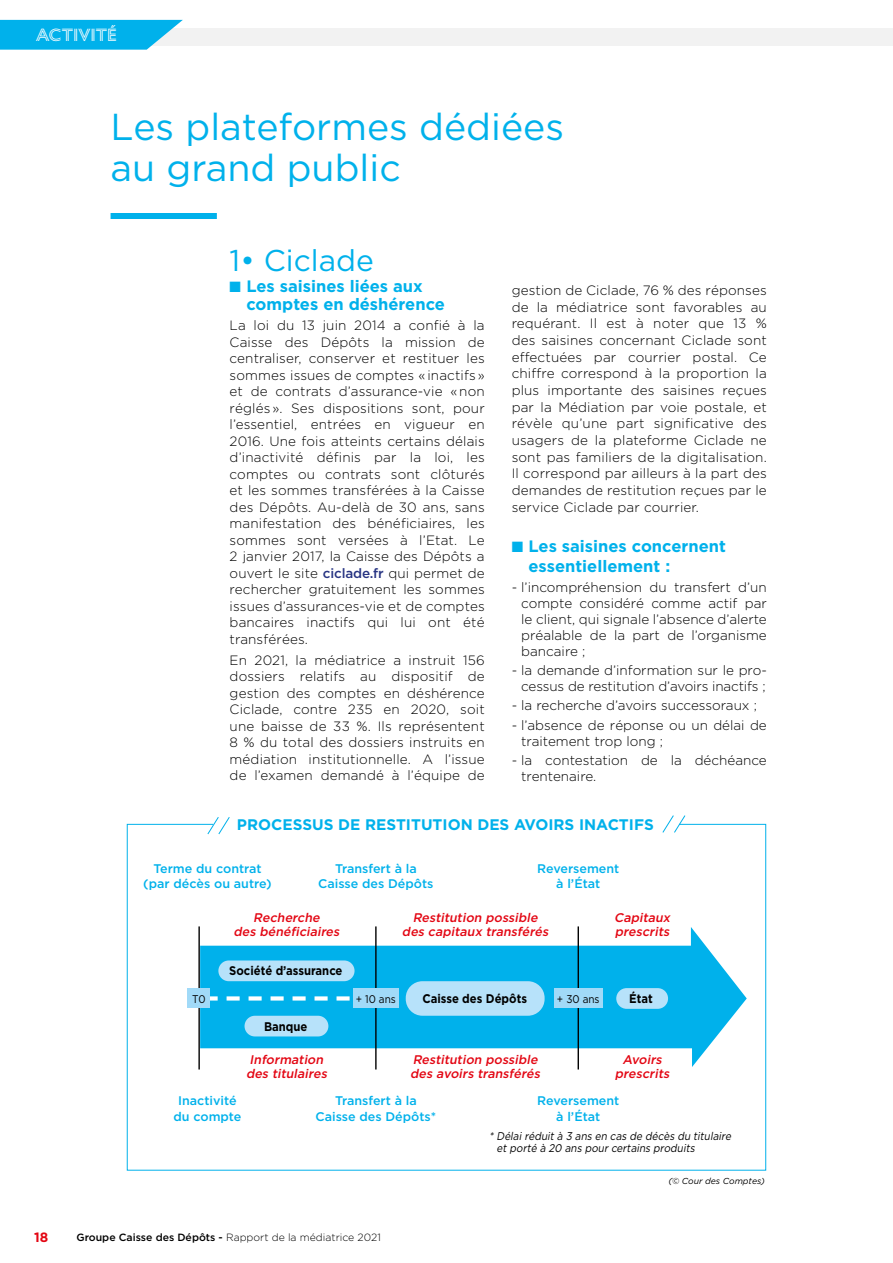
<style>
.page{position:relative;width:893px;height:1263px;background:#fff}
.page>*{position:absolute;margin:0;border:0;box-sizing:border-box;transform-origin:0 0}
.t1{font:37.5px/40.5px "Gotham";color:#00b1eb}
.t2{font:30px "Gotham";color:#00b1eb}
.t3{font:18px "Gill Sans Nova Inline";letter-spacing:-.005em;color:#fff}
.t4{font:700 16.5px/18px "Gotham";color:#00b1eb}
.t5{font:700 15.3px "Gotham";color:#00b1eb}
.t6{font:300 13.5px/16.5px "Gotham";color:#000;text-align:justify}
.t7{font:700 13.5px "Gotham";color:#e30613}
.t8{font:italic 500 12.6px/14px "Gotham";color:#e30613;text-align:center}
.t9{font:500 12.6px/15.3px "Gotham";color:#00b1eb;text-align:center}
.t10{font:700 12.6px "Gotham";color:#000;scale:.9 1}
.t11{font:italic 11.1px/12.6px "Gotham";color:#000;scale:.9 1}
.t12{font:11.1px "Gotham";color:#000;scale:.9 1}
.t13{font:300 10.5px "Gotham";color:#000}
.t14{font:italic 8.7px "Gotham";color:#000}
.s1{font-weight:500;color:#283583}
.s2{font-weight:500}
</style>
<div class="page">
<div style="left:0;top:28px;width:893px;height:17px;background:#f2f2f2"></div>
<svg style="left:0;top:20px;width:183px;height:30px;background:#1bb8ec"></svg>
<div style="left:111px;top:213px;width:106px;height:6px;background:#00b1eb"></div>
<svg style="left:207px;top:817px;width:23px;height:7px"></svg>
<svg style="left:667px;top:815px;width:19px;height:9px"></svg>
<svg style="left:127px;top:824px;width:639px;height:347px"></svg>
<svg style="left:200px;top:927px;width:547px;height:140px;fill:#00b1eb"></svg>
<div style="left:218px;top:960px;width:137px;height:21px;background:#b7e2fa;border-radius:10px"></div>
<div style="left:245px;top:1016px;width:83px;height:20px;background:#b7e2fa;border-radius:10px"></div>
<div style="left:616px;top:988px;width:52px;height:21px;background:#b7e2fa;border-radius:10px"></div>
<div style="left:406px;top:981px;width:139px;height:35px;background:#b7e2fa;border-radius:17px"></div>
<hr style="left:198px;top:926px;width:2px;height:143px;background:#000">
<hr style="left:375px;top:926px;width:2px;height:143px;background:#000">
<hr style="left:578px;top:926px;width:1px;height:143px;background:#000">
<svg style="left:210px;top:996px;width:140px;height:4px"></svg>
<div style="left:188px;top:988px;width:22px;height:20px;background:#a1daf8"></div>
<div style="left:353px;top:988px;width:46px;height:20px;background:#a1daf8"></div>
<div style="left:554px;top:988px;width:49px;height:20px;background:#a1daf8"></div>
<h3 class="t3" style="left:36px;top:23px;width:83px">ACTIVITÉ</h3>
<h1 class="t1" style="left:111px;top:106px;width:455px">Les plateformes dédiées au grand public</h1>
<h2 class="t2" style="left:230px;top:243px;width:146px">1• Ciclade</h2>
<p class="t4" style="left:246px;top:276px;width:200px;text-indent:-17px">■ Les saisines liées aux comptes en déshérence</p>
<p class="t6" style="left:230px;top:317px;width:257px">La loi du 13 juin 2014 a confié à la Caisse des Dépôts la mission de centraliser, conserver et restituer les sommes issues de comptes « inactifs » et de contrats d’assurance-vie «non réglés ». Ses dispositions sont, pour l’essentiel, entrées en vigueur en 2016. Une fois atteints certains délais d’inactivité définis par la loi, les comptes ou contrats sont clôturés et les sommes transférées à la Caisse des Dépôts. Au-delà de 30 ans, sans manifestation des bénéficiaires, les sommes sont versées à l’Etat. Le 2 janvier 2017, la Caisse des Dépôts a ouvert le site <span class="s1">ciclade.fr</span> qui permet de rechercher gratuitement les sommes issues d’assurances-vie et de comptes bancaires inactifs qui lui ont été transférées.</p>
<p class="t6" style="left:230px;top:651px;width:257px">En 2021, la médiatrice a instruit 156 dossiers relatifs au dispositif de gestion des comptes en déshérence Ciclade, contre 235 en 2020, soit une baisse de 33 %. Ils représentent 8 % du total des dossiers instruits en médiation institutionnelle. A l’issue de l’examen demandé à l’équipe de</p>
<p class="t6" style="left:512px;top:282px;width:257px">gestion de Ciclade, 76 % des réponses de la médiatrice sont favorables au requérant. Il est à noter que 13 % des saisines concernant Ciclade sont effectuées par courrier postal. Ce chiffre correspond à la proportion la plus importante des saisines reçues par la Médiation par voie postale, et révèle qu’une part significative des usagers de la plateforme Ciclade ne sont pas familiers de la digitalisation.<br>Il correspond par ailleurs à la part des demandes de restitution reçues par le service Ciclade par courrier.</p>
<p class="t4" style="left:528px;top:536px;width:199px;line-height:19.6px;text-indent:-17px">■ Les saisines concernent essentiellement :</p>
<p class="t6" style="left:521px;top:579px;width:247px;line-height:15.9px;text-indent:-10px">- l’incompréhension du transfert d’un compte considéré comme actif par le client, qui signale l’absence d’alerte préalable de la part de l’organisme bancaire ;</p>
<p class="t6" style="left:512px;top:662px;width:257px;line-height:15.9px;text-align:right">- la demande d’information sur le pro&shy;cessus de restitution d’avoirs inactifs ;</p>
<p class="t6" style="left:512px;top:697px;width:247px">- la recherche d’avoirs successoraux ;</p>
<p class="t6" style="left:521px;top:717px;width:247px;line-height:15.9px;text-indent:-10px">- l’absence de réponse ou un délai de traitement trop long ;</p>
<p class="t6" style="left:521px;top:752px;width:247px;line-height:15.9px;text-indent:-10px">- la contestation de la déchéance trentenaire.</p>
<p class="t5" style="left:237px;top:816px;width:418px">PROCESSUS DE RESTITUTION DES AVOIRS INACTIFS</p>
<p class="t9" style="left:143px;top:860px;width:130px">Terme du contrat (par décès ou autre)</p>
<p class="t9" style="left:318px;top:860px;width:117px">Transfert à la<br>Caisse des Dépôts</p>
<p class="t9" style="left:537px;top:860px;width:84px">Reversement à l’État</p>
<p class="t8" style="left:233px;top:911px;width:110px">Recherche<br>des bénéficiaires</p>
<p class="t10" style="left:229px;top:964px;width:127px">Société d’assurance</p>
<p class="t8" style="left:402px;top:911px;width:150px">Restitution possible des capitaux transférés</p>
<p class="t8" style="left:614px;top:911px;width:60px;text-align:left">Capitaux prescrits</p>
<p class="t12" style="left:192px;top:992px;width:17px">T0</p>
<p class="t12" style="left:356px;top:992px;width:46px">+ 10 ans</p>
<p class="t10" style="left:422px;top:991px;width:118px">Caisse des Dépôts</p>
<p class="t12" style="left:557px;top:992px;width:49px">+ 30 ans</p>
<p class="t10" style="left:629px;top:991px;width:28px">État</p>
<p class="t10" style="left:264px;top:1019px;width:50px">Banque</p>
<p class="t8" style="left:246px;top:1052px;width:85px;text-align:left">Information des titulaires</p>
<p class="t8" style="left:410px;top:1052px;width:134px;text-align:left">Restitution possible des avoirs transférés</p>
<p class="t8" style="left:615px;top:1052px;width:58px">Avoirs prescrits</p>
<p class="t9" style="left:174px;top:1093px;width:69px">Inactivité du compte</p>
<p class="t9" style="left:316px;top:1093px;width:122px">Transfert à la<br>Caisse des Dépôts*</p>
<p class="t7" style="left:34px;top:1229px;width:16px">18</p>
<p class="t13" style="left:77px;top:1231px;width:306px"><span class="s2">Groupe Caisse des Dépôts -</span> Rapport de la médiatrice 2021</p>
<p class="t9" style="left:537px;top:1093px;width:84px">Reversement à l’État</p>
<p class="t11" style="left:497px;top:1129px;width:264px;text-indent:-7px">* Délai réduit à 3 ans en cas de décès du titulaire et porté à 20 ans pour certains produits</p>
<p class="t14" style="left:668px;top:1176px;width:98px">(© Cour des Comptes)</p>
</div>
